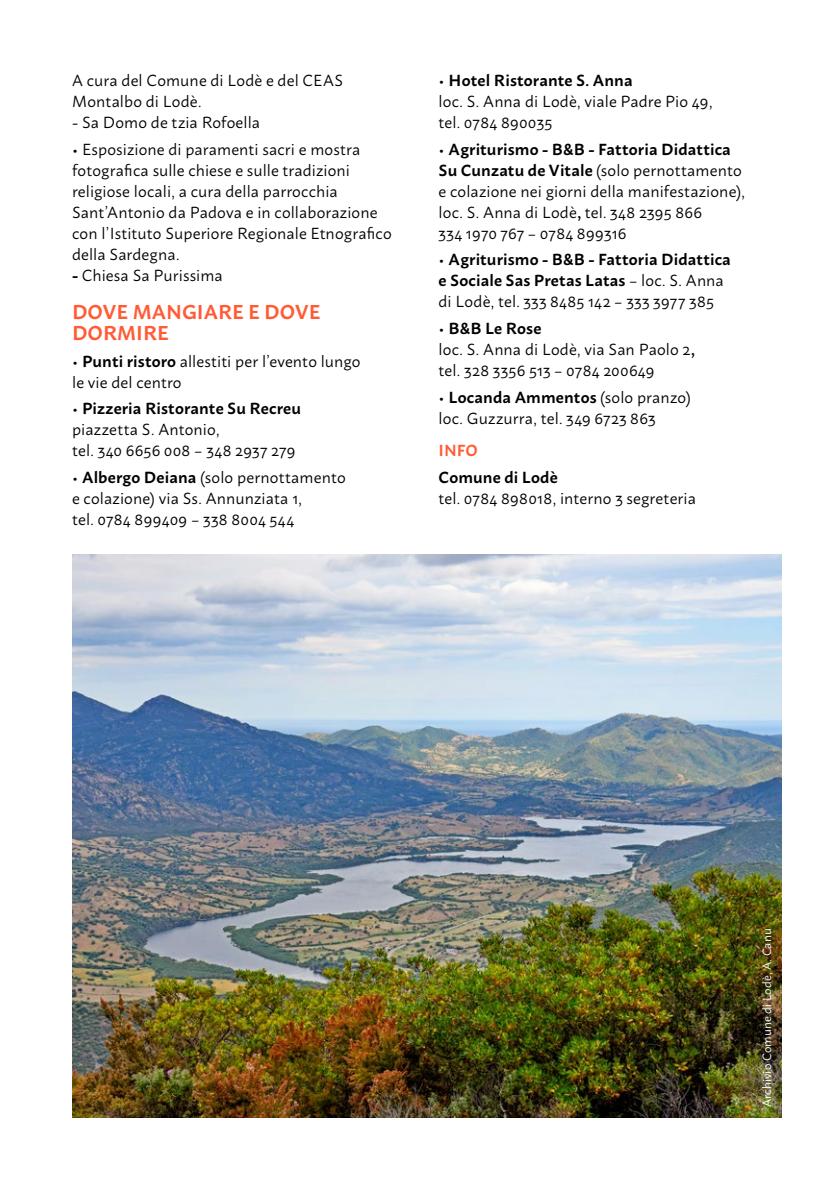
<style>
.page{position:relative;width:823px;height:1191px;background:#fff}
.page>*{position:absolute;margin:0;border:0;box-sizing:border-box;transform-origin:0 0}
.t1{font:600 20px/21px "Macho";color:#ff5c36}
.t2{font:16px/21px "Macho";letter-spacing:.01em;color:#000}
.t3{font:600 16px/21px "Macho";letter-spacing:.01em;color:#000}
.t4{font:600 16px "Macho";color:#ff5c36}
.t5{font:12px "Macho";color:#fff}
.s1{font-weight:600}
.s2{font-weight:400}
</style>
<div class="page">
<img style="left:72px;top:554px;width:708px;height:563px">
<p class="t2" style="left:72px;top:68px;width:272px">A cura del Comune di Lodè e del CEAS<br>Montalbo di Lodè.</p>
<p class="t2" style="left:72px;top:110px;width:189px">- Sa Domo de tzia Rofoella</p>
<p class="t2" style="left:72px;top:137px;width:321px">• Esposizione di paramenti sacri e mostra fotografica sulle chiese e sulle tradizioni religiose locali, a cura della parrocchia Sant’Antonio da Padova e in collaborazione con l’Istituto Superiore Regionale Etnografico della Sardegna.</p>
<p class="t2" style="left:72px;top:263px;width:152px"><span class="s1">-</span> Chiesa Sa Purissima</p>
<p class="t1" style="left:72px;top:299px;width:250px">DOVE MANGIARE E DOVE<br>DORMIRE</p>
<p class="t2" style="left:72px;top:349px;width:290px">• <span class="s1">Punti ristoro</span> allestiti per l’evento lungo le vie del centro</p>
<p class="t2" style="left:72px;top:396px;width:230px">• <span class="s1">Pizzeria Ristorante Su Recreu </span>piazzetta S. Antonio,<br>tel. 340 6656 008 – 348 2937 279</p>
<p class="t2" style="left:72px;top:465px;width:275px">• <span class="s1">Albergo Deiana</span> (solo pernottamento e colazione) via Ss. Annunziata 1,<br>tel. 0784 899409 – 338 8004 544</p>
<p class="t2" style="left:438px;top:68px;width:275px">• <span class="s1">Hotel Ristorante S. Anna<br></span>loc. S. Anna di Lodè, viale Padre Pio 49, tel. 0784 890035</p>
<p class="t2" style="left:438px;top:137px;width:308px">• <span class="s1">Agriturismo - B&amp;B - Fattoria Didattica Su Cunzatu de Vitale</span> (solo pernottamento e colazione nei giorni della manifestazione), loc. S. Anna di Lodè<span class="s1">,</span> tel. 348 2395 866<br>334 1970 767 – 0784 899316</p>
<p class="t3" style="left:438px;top:247px;width:293px"><span class="s2">•</span> Agriturismo - B&amp;B - Fattoria Didattica e Sociale Sas Pretas Latas <span class="s2">– loc. S. Anna di Lodè, tel. 333 8485 142 – 333 3977 385</span></p>
<p class="t2" style="left:438px;top:316px;width:258px">• <span class="s1">B&amp;B Le Rose<br></span>loc. S. Anna di Lodè, via San Paolo 2<span class="s1">, </span>tel. 328 3356 513 – 0784 200649</p>
<p class="t2" style="left:438px;top:385px;width:253px">• <span class="s1">Locanda Ammentos</span> (solo pranzo) loc. Guzzurra, tel. 349 6723 863</p>
<p class="t4" style="left:438px;top:436px;width:41px">INFO</p>
<p class="t3" style="left:438px;top:465px;width:121px">Comune di Lodè</p>
<p class="t2" style="left:438px;top:486px;width:259px">tel. 0784 898018, interno 3 segreteria</p>
<p class="t5" style="left:755px;top:1107px;width:180px;rotate:-90deg">Archivio Comune di Lodè, A. Canu</p>
</div>
